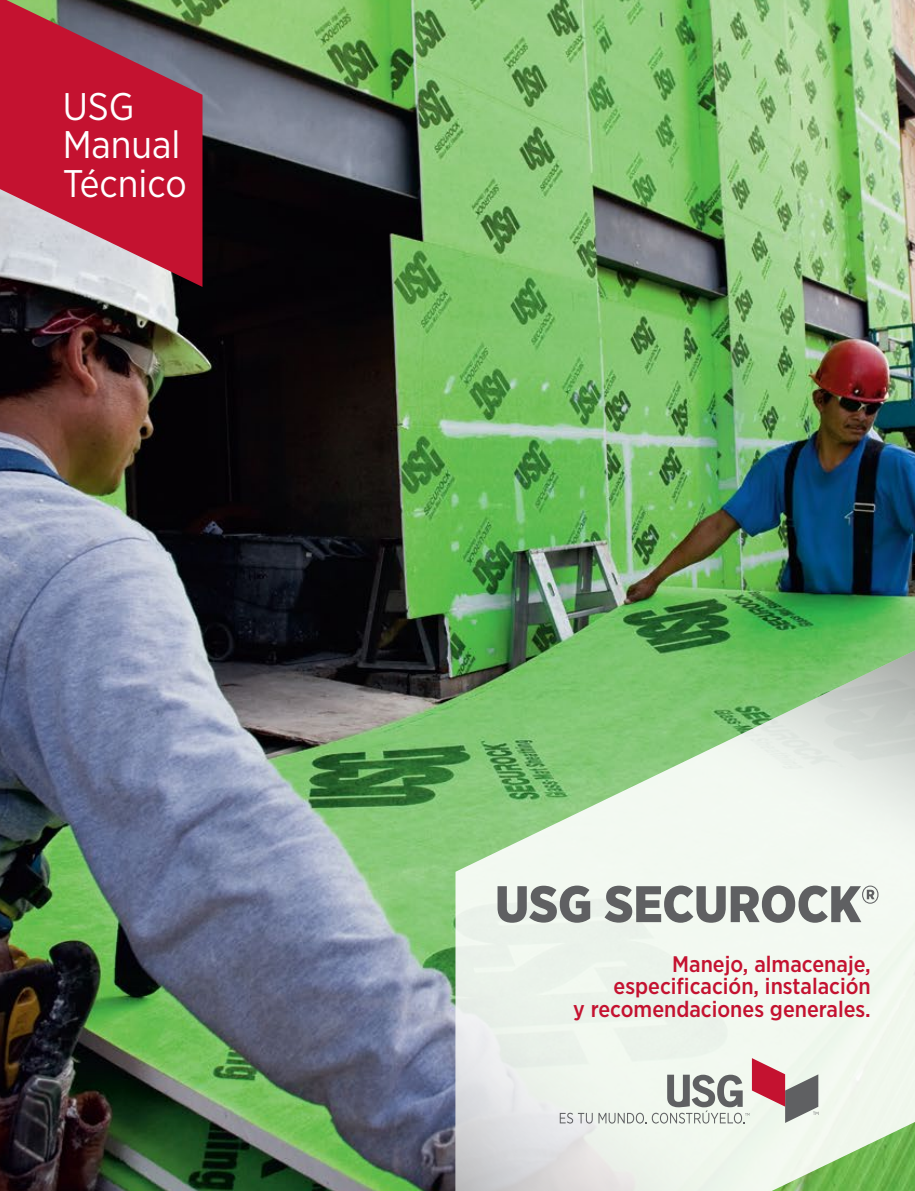
<style>
.page{position:relative;width:915px;height:1191px;background:#fff}
.page>*{position:absolute;margin:0;border:0;box-sizing:border-box;transform-origin:0 0}
.t1{font:900 51.3px "Gotham Narrow";color:#5f6062}
.t2{font:38.4px/38.4px "Gotham Narrow";color:#fff}
.t3{font:500 22.5px/22.5px "Gotham Narrow";color:#c41230;text-align:right}
.s1{font-weight:700}
</style>
<div class="page">
<img style="left:0;top:0;width:914px;height:1191px">
<svg style="left:455px;top:645px;width:459px;height:546px"></svg>
<svg style="left:0;top:0;width:202px;height:287px;background:#b43f53"></svg>
<svg style="left:559px;top:1112px;width:33px;height:11px"></svg>
<svg style="left:598px;top:1058px;width:220px;height:65px"></svg>
<h2 class="t2" style="left:63px;top:86px;width:126px">USG<br>Manual<br>Técnico</h2>
<h1 class="t1" style="left:495px;top:870px;width:385px">USG SECUROCK<span class="s1">®</span></h1>
<p class="t3" style="left:573px;top:952px;width:299px">Manejo, almacenaje, especificación, instalación<br>y recomendaciones generales.</p>
</div>
